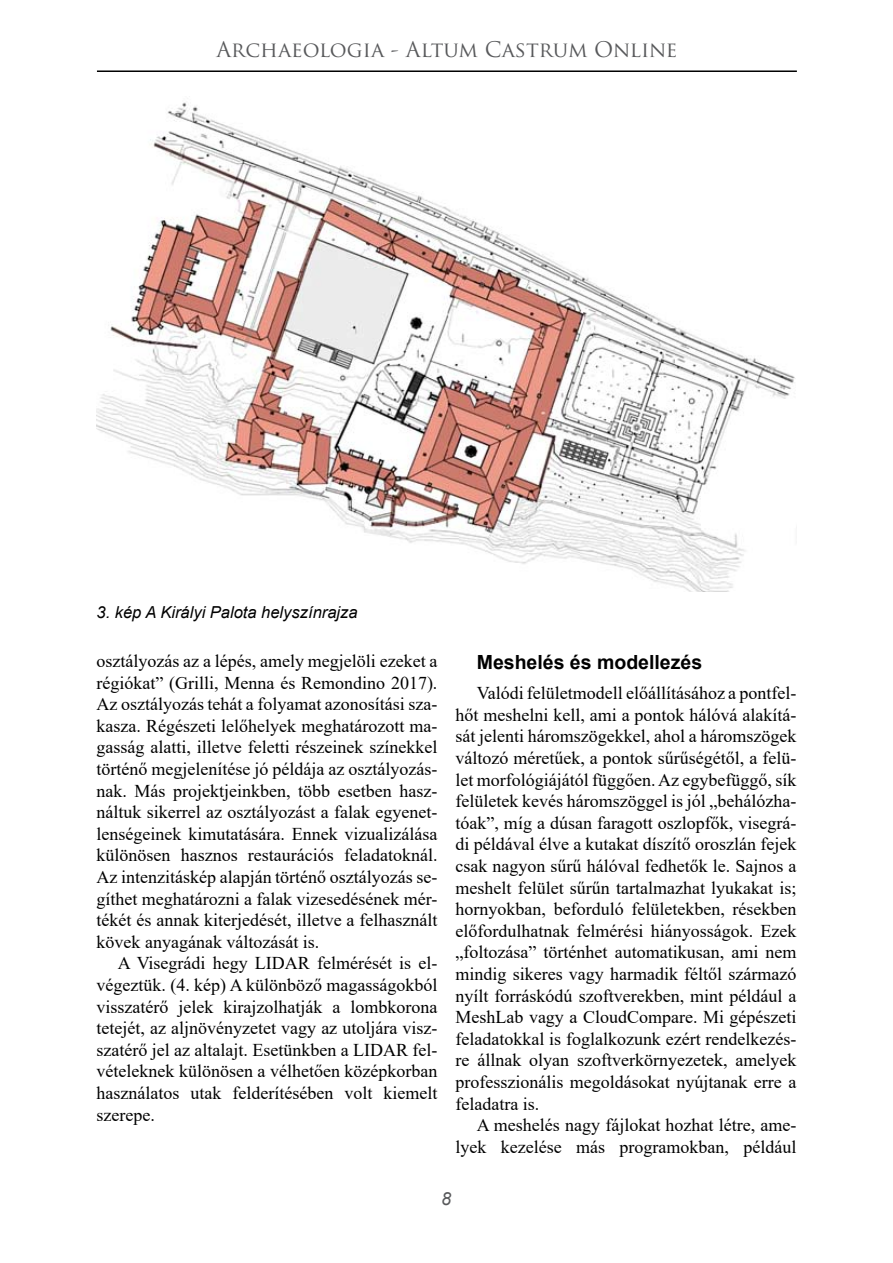
<style>
.page{position:relative;width:893px;height:1263px;background:#fff}
.page>*{position:absolute;margin:0;border:0;box-sizing:border-box;transform-origin:0 0}
.t1{font:21px "Trajan Pro";color:#58595b}
.t2{font:700 19.5px "Arial";color:#000}
.t3{font:18px/21.6px "Times New Roman";color:#000;text-align:justify}
.t4{font:italic 18px "Arial";color:#58595b}
.t5{font:italic 16.5px "Arial";color:#000}
</style>
<div class="page">
<hr style="left:97px;top:70px;width:700px;height:2px;background:#000">
<img style="left:97px;top:102px;width:699px;height:489px">
<p class="t1" style="left:216px;top:36px;width:463px">Archaeologia - Altum Castrum Online</p>
<p class="t5" style="left:97px;top:602px;width:263px">3. kép A Királyi Palota helyszínrajza</p>
<p class="t3" style="left:97px;top:650px;width:342px">osztályozás az a lépés, amely megjelöli ezeket a régiókat” (Grilli, Menna és Remondino 2017).<br>Az osztályozás tehát a folyamat azonosítási sza&shy;kasza. Régészeti lelőhelyek meghatározott ma&shy;gasság alatti, illetve feletti részeinek színekkel történő megjelenítése jó példája az osztályozás&shy;nak. Más projektjeinkben, több esetben hasz&shy;náltuk sikerrel az osztályozást a falak egyenet&shy;lenségeinek kimutatására. Ennek vizualizálása különösen hasznos restaurációs feladatoknál.<br>Az intenzitáskép alapján történő osztályozás se&shy;gíthet meghatározni a falak vizesedésének mér&shy;tékét és annak kiterjedését, illetve a felhasznált kövek anyagának változását is.</p>
<p class="t3" style="left:97px;top:952px;width:342px;text-indent:21px">A Visegrádi hegy LIDAR felmérését is el&shy;végeztük. (4. kép) A különböző magasságokból visszatérő jelek kirajzolhatják a lombkorona tetejét, az aljnövényzetet vagy az utoljára vis - szatérő jel az altalajt. Esetünkben a LIDAR fel&shy;vételeknek különösen a vélhetően középkorban használatos utak felderítésében volt kiemelt szerepe.</p>
<p class="t2" style="left:477px;top:648px;width:227px">Meshelés és modellezés</p>
<p class="t3" style="left:455px;top:682px;width:342px;text-indent:21px">Valódi felületmodell előállításához a pontfel&shy;hőt meshelni kell, ami a pontok hálóvá alakítá&shy;sát jelenti háromszögekkel, ahol a háromszögek változó méretűek, a pontok sűrűségétől, a felü&shy;let morfológiájától függően. Az egybefüggő, sík felületek kevés háromszöggel is jól „behálózha&shy;tóak”, míg a dúsan faragott oszlopfők, visegrá&shy;di példával élve a kutakat díszítő oroszlán fejek csak nagyon sűrű hálóval fedhetők le. Sajnos a meshelt felület sűrűn tartalmazhat lyukakat is; hornyokban, beforduló felületekben, résekben előfordulhatnak felmérési hiányosságok. Ezek „foltozása” történhet automatikusan, ami nem mindig sikeres vagy harmadik féltől származó nyílt forráskódú szoftverekben, mint például a MeshLab vagy a CloudCompare. Mi gépészeti feladatokkal is foglalkozunk ezért rendelkezés&shy;re állnak olyan szoftverkörnyezetek, amelyek professzionális megoldásokat nyújtanak erre a feladatra is.</p>
<p class="t3" style="left:455px;top:1114px;width:342px;text-align:right">A meshelés nagy fájlokat hozhat létre, ame&shy;lyek kezelése más programokban, például</p>
<p class="t4" style="left:441px;top:1187px;width:12px">8</p>
</div>
